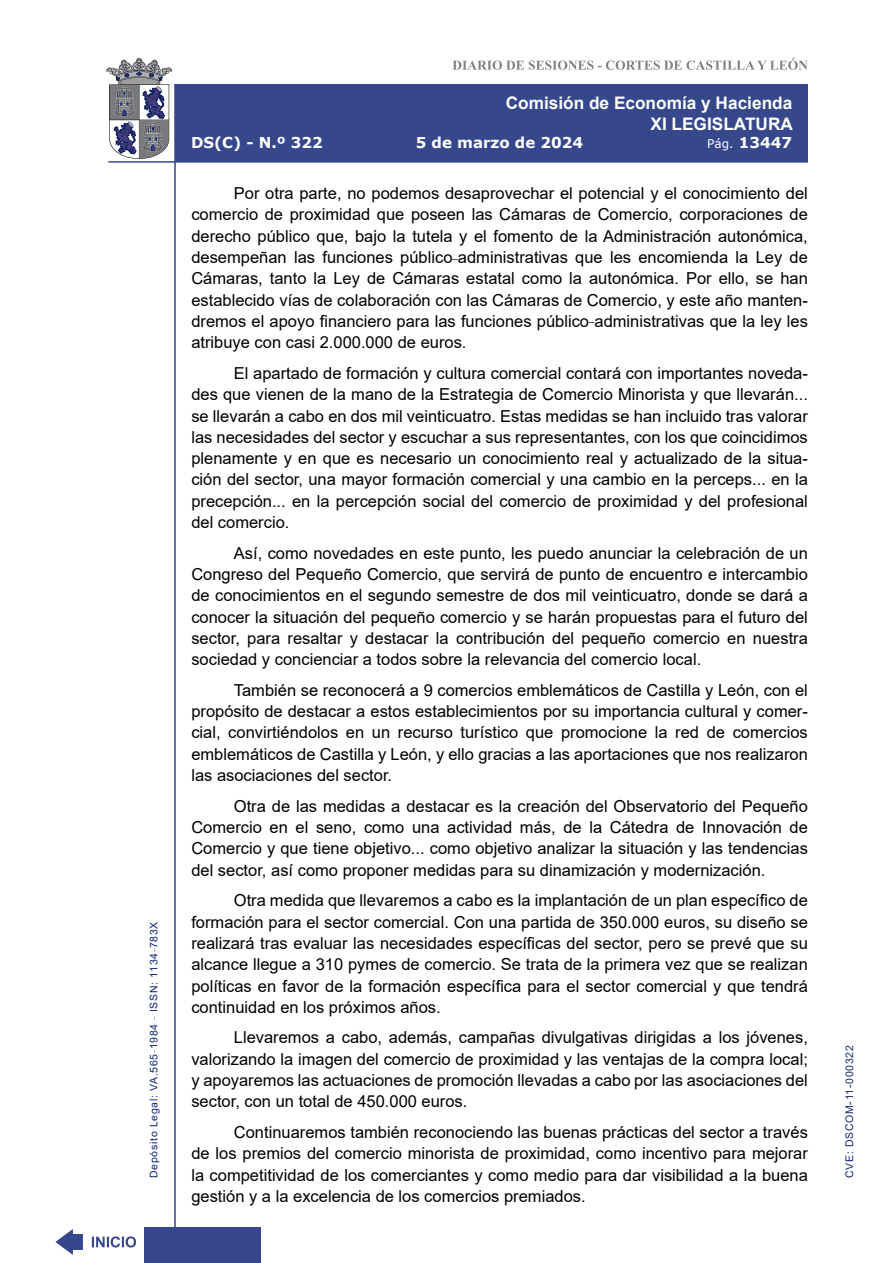
<style>
.page{position:relative;width:893px;height:1263px;background:#fff}
.page>*{position:absolute;margin:0;border:0;box-sizing:border-box;transform-origin:0 0}
.t1{font:700 17.25px/20.7px "Arial";color:#fff;text-align:right}
.t2{font:16.5px/21.3px "Arial";color:#000;text-align:justify}
.t3{font:700 15px "Verdana";color:#fff}
.t4{font:10.5px "Arial";letter-spacing:.065em;color:#122678}
.s1{font-weight:400;font-size:12px}
</style>
<div class="page">
<svg style="left:452px;top:58px;width:356px;height:12px"></svg>
<hr style="left:174px;top:84px;width:2px;height:1179px;background:#36478c">
<div style="left:144px;top:1227px;width:117px;height:36px;background:#36478c"></div>
<div style="left:175px;top:84px;width:633px;height:78px;background:#36478c"></div>
<hr style="left:108px;top:161px;width:700px;height:2px;background:#36478c">
<svg style="left:92px;top:1236px;width:44px;height:11px"></svg>
<svg style="left:55px;top:1229px;width:28px;height:26px"></svg>
<svg style="left:106px;top:58px;width:66px;height:101px"></svg>
<p class="t4" style="left:146px;top:1178px;width:258px;rotate:-90deg">Depósito Legal: VA.565<sup>_</sup>1984 <sup>_</sup> ISSN: 1134<sup>_</sup>783X</p>
<p class="t1" style="left:506px;top:93px;width:289px">Comisión de Economía y Hacienda<br>XI LEGISLATURA</p>
<p class="t3" style="left:191px;top:132px;width:133px">DS(C) - N.º 322</p>
<p class="t3" style="left:416px;top:132px;width:169px">5 de marzo de 2024</p>
<p class="t3" style="left:707px;top:132px;width:86px"><span class="s1">Pág.</span> 13447</p>
<p class="t2" style="left:191px;top:183px;width:618px;text-indent:43px">Por otra parte, no podemos desaprovechar el potencial y el conocimiento del comercio de proximidad que poseen las Cámaras de Comercio, corporaciones de derecho público que, bajo la tutela y el fomento de la Administración autonómica, desempeñan las funciones público<sup>_</sup>administrativas que les encomienda la Ley de Cámaras, tanto la Ley de Cámaras estatal como la autonómica. Por ello, se han establecido vías de colaboración con las Cámaras de Comercio, y este año manten&shy;dremos el apoyo financiero para las funciones público<sup>_</sup>administrativas que la ley les atribuye con casi 2.000.000 de euros.</p>
<p class="t2" style="left:191px;top:362px;width:618px;text-indent:43px">El apartado de formación y cultura comercial contará con importantes noveda&shy;des que vienen de la mano de la Estrategia de Comercio Minorista y que llevarán... se llevarán a cabo en dos mil veinticuatro. Estas medidas se han incluido tras valorar las necesidades del sector y escuchar a sus representantes, con los que coincidimos plenamente y en que es necesario un conocimiento real y actualizado de la situa&shy;ción del sector, una mayor formación comercial y una cambio en la perceps... en la precepción... en la percepción social del comercio de proximidad y del profesional del comercio.</p>
<p class="t2" style="left:191px;top:542px;width:618px;text-indent:43px">Así, como novedades en este punto, les puedo anunciar la celebración de un Congreso del Pequeño Comercio, que servirá de punto de encuentro e intercambio de conocimientos en el segundo semestre de dos mil veinticuatro, donde se dará a conocer la situación del pequeño comercio y se harán propuestas para el futuro del sector, para resaltar y destacar la contribución del pequeño comercio en nuestra sociedad y concienciar a todos sobre la relevancia del comercio local.</p>
<p class="t2" style="left:191px;top:679px;width:618px;text-indent:43px">También se reconocerá a 9 comercios emblemáticos de Castilla y León, con el propósito de destacar a estos establecimientos por su importancia cultural y comer&shy;cial, convirtiéndolos en un recurso turístico que promocione la red de comercios emblemáticos de Castilla y León, y ello gracias a las aportaciones que nos realizaron las asociaciones del sector.</p>
<p class="t2" style="left:191px;top:795px;width:618px;text-indent:43px">Otra de las medidas a destacar es la creación del Observatorio del Pequeño Comercio en el seno, como una actividad más, de la Cátedra de Innovación de Comercio y que tiene objetivo... como objetivo analizar la situación y las tendencias del sector, así como proponer medidas para su dinamización y modernización.</p>
<p class="t2" style="left:191px;top:890px;width:618px;text-indent:43px">Otra medida que llevaremos a cabo es la implantación de un plan específico de formación para el sector comercial. Con una partida de 350.000 euros, su diseño se realizará tras evaluar las necesidades específicas del sector, pero se prevé que su alcance llegue a 310 pymes de comercio. Se trata de la primera vez que se realizan políticas en favor de la formación específica para el sector comercial y que tendrá continuidad en los próximos años.</p>
<p class="t2" style="left:191px;top:1027px;width:618px;text-indent:43px">Llevaremos a cabo, además, campañas divulgativas dirigidas a los jóvenes, valorizando la imagen del comercio de proximidad y las ventajas de la compra local; y apoyaremos las actuaciones de promoción llevadas a cabo por las asociaciones del sector, con un total de 450.000 euros.</p>
<p class="t2" style="left:191px;top:1121px;width:618px;text-indent:43px">Continuaremos también reconociendo las buenas prácticas del sector a través de los premios del comercio minorista de proximidad, como incentivo para mejorar la competitividad de los comerciantes y como medio para dar visibilidad a la buena gestión y a la excelencia de los comercios premiados.</p>
<p class="t4" style="left:842px;top:1178px;width:134px;rotate:-90deg">CVE: DSCOM-11-000322</p>
</div>
